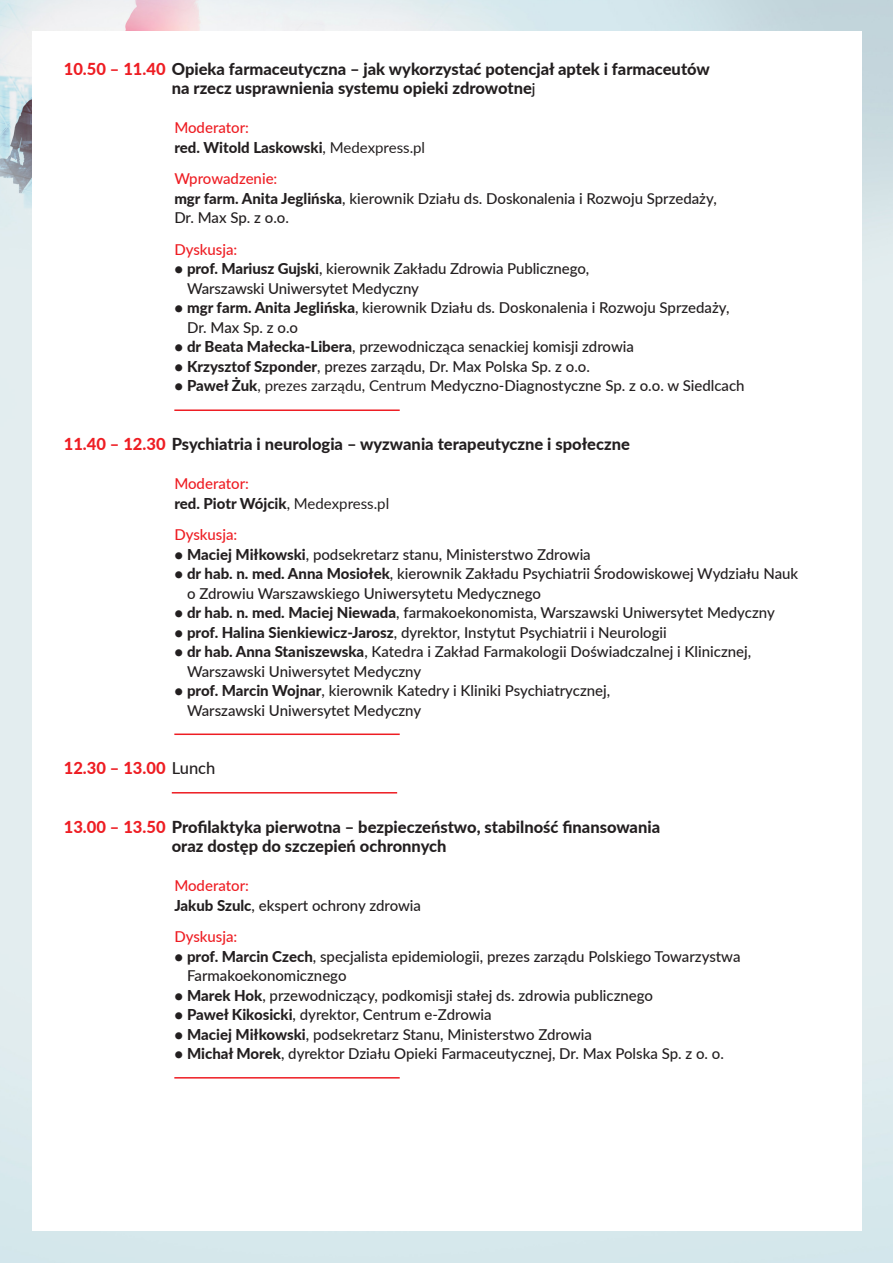
<style>
.page{position:relative;width:893px;height:1263px;background:#fff}
.page>*{position:absolute;margin:0;border:0;box-sizing:border-box;transform-origin:0 0}
.t1{font:800 16.5px "Lato";color:#231f20}
.t2{font:800 16.5px "Lato";color:#ee1d23}
.t3{font:500 15px/19.5px "Lato";color:#231f20}
.t4{font:500 15px "Lato";color:#ee1d23}
.t5{font:800 15px "Lato";color:#231f20}
.s1{color:#ee1d23}
.s2{font-weight:500;font-size:15px}
.s3{font-weight:400}
.s4{font-weight:800}
.s5{font-weight:500;color:#231f20}
</style>
<div class="page">
<img style="left:0;top:0;width:893px;height:1263px">
<div style="left:32px;top:32px;width:829px;height:1199px;background:#fff"></div>
<hr style="left:174px;top:409px;width:226px;height:2px;background:#ee1d23">
<hr style="left:174px;top:733px;width:226px;height:2px;background:#ee1d23">
<hr style="left:172px;top:792px;width:225px;height:1px;background:#ee1d23">
<hr style="left:174px;top:1077px;width:226px;height:1px;background:#ee1d23">
<p class="t1" style="left:64px;top:57px;width:648px"><span class="s1">10.50 – 11.40</span> Opieka farmaceutyczna – jak wykorzystać potencjał aptek i farmaceutów</p>
<p class="t1" style="left:172px;top:76px;width:365px">na rzecz usprawnienia systemu opieki zdrowotne<span class="s2">j</span></p>
<p class="t4" style="left:174px;top:117px;width:76px">Moderator:</p>
<p class="t5" style="left:174px;top:136px;width:252px">red. Witold Laskowski<span class="s3">, Medexpress.pl</span></p>
<p class="t4" style="left:174px;top:168px;width:105px">Wprowadzenie:</p>
<p class="t3" style="left:174px;top:188px;width:544px"><span class="s4">mgr farm. Anita Jeglińska</span>, kierownik Działu ds. Doskonalenia i Rozwoju Sprzedaży,</p>
<p class="t3" style="left:174px;top:208px;width:116px">Dr. Max Sp. z o.o.</p>
<p class="t4" style="left:174px;top:239px;width:65px">Dyskusja:</p>
<p class="t3" style="left:187px;top:259px;width:404px;text-indent:-13px"><span class="s4">• prof. Mariusz Gujski</span>, kierownik Zakładu Zdrowia Publicznego,<br>Warszawski Uniwersytet Medyczny</p>
<p class="t3" style="left:187px;top:298px;width:544px;text-indent:-13px"><span class="s4">• mgr farm. Anita Jeglińska</span>, kierownik Działu ds. Doskonalenia i Rozwoju Sprzedaży,<br>Dr. Max Sp. z o.o</p>
<p class="t3" style="left:174px;top:337px;width:461px"><span class="s4">• dr Beata Małecka-Libera</span>, przewodnicząca senackiej komisji zdrowia</p>
<p class="t3" style="left:174px;top:356px;width:417px"><span class="s4">• Krzysztof Szponder</span>, prezes zarządu, Dr. Max Polska Sp. z o.o.</p>
<p class="t3" style="left:174px;top:376px;width:572px"><span class="s4">• Paweł Żuk</span><span class="s3">, prezes zarządu, Centrum</span> Medyczno-Diagnostyczne Sp. z o.o. w Siedlcach</p>
<p class="t1" style="left:64px;top:432px;width:568px"><span class="s1">11.40 – 12.30</span> Psychiatria i neurologia – wyzwania terapeutyczne i społeczne</p>
<p class="t4" style="left:174px;top:473px;width:76px">Moderator:</p>
<p class="t5" style="left:174px;top:492px;width:216px">red. Piotr Wójcik<span class="s3">, Medexpress.pl</span></p>
<p class="t4" style="left:174px;top:524px;width:65px">Dyskusja:</p>
<p class="t3" style="left:174px;top:544px;width:418px"><span class="s4">• Maciej Miłkowski</span>, podsekretarz stanu, Ministerstwo Zdrowia</p>
<p class="t3" style="left:187px;top:563px;width:613px;text-indent:-13px"><span class="s4">• dr hab. n. med. Anna Mosiołek</span>, kierownik Zakładu Psychiatrii Środowiskowej Wydziału Nauk o Zdrowiu Warszawskiego Uniwersytetu Medycznego</p>
<p class="t3" style="left:174px;top:602px;width:602px"><span class="s4">• dr hab. n. med. Maciej Niewada</span>, farmakoekonomista, Warszawski Uniwersytet Medyczny</p>
<p class="t3" style="left:174px;top:622px;width:494px"><span class="s4">• prof. Halina Sienkiewicz-Jarosz</span>, dyrektor, Instytut Psychiatrii i Neurologii</p>
<p class="t3" style="left:187px;top:641px;width:566px;text-indent:-13px"><span class="s4">• dr hab. Anna Staniszewska</span>, Katedra i Zakład Farmakologii Doświadczalnej i Klinicznej,<br>Warszawski Uniwersytet Medyczny</p>
<p class="t3" style="left:187px;top:680px;width:425px;text-indent:-13px"><span class="s4">• prof. Marcin Wojnar</span>, kierownik Katedry i Kliniki Psychiatrycznej,<br>Warszawski Uniwersytet Medyczny</p>
<p class="t2" style="left:64px;top:756px;width:153px">12.30 – 13.00 <span class="s5">Lunch</span></p>
<p class="t1" style="left:64px;top:814px;width:598px"><span class="s1">13.00 – 13.50</span> Profilaktyka pierwotna – bezpieczeństwo, stabilność finansowania</p>
<p class="t1" style="left:172px;top:834px;width:276px">oraz dostęp do szczepień ochronnych</p>
<p class="t4" style="left:174px;top:875px;width:76px">Moderator:</p>
<p class="t3" style="left:174px;top:895px;width:248px"><span class="s4">Jakub Szulc</span>, ekspert ochrony zdrowia</p>
<p class="t4" style="left:174px;top:926px;width:65px">Dyskusja:</p>
<p class="t3" style="left:187px;top:946px;width:555px;text-indent:-13px"><span class="s4">• prof. Marcin Czech</span>, specjalista epidemiologii, prezes zarządu Polskiego Towarzystwa<br>Farmakoekonomicznego</p>
<p class="t3" style="left:174px;top:985px;width:480px"><span class="s4">• Marek Hok</span>, przewodniczący, podkomisji stałej ds. zdrowia publicznego</p>
<p class="t3" style="left:174px;top:1004px;width:319px"><span class="s4">• Paweł Kikosicki</span>, dyrektor, Centrum e-Zdrowia</p>
<p class="t3" style="left:174px;top:1024px;width:419px"><span class="s4">• Maciej Miłkowski</span>, podsekretarz Stanu, Ministerstwo Zdrowia</p>
<p class="t3" style="left:174px;top:1043px;width:551px"><span class="s4">• Michał Morek</span>, dyrektor Działu Opieki Farmaceutycznej, Dr. Max Polska Sp. z o. o.</p>
</div>
